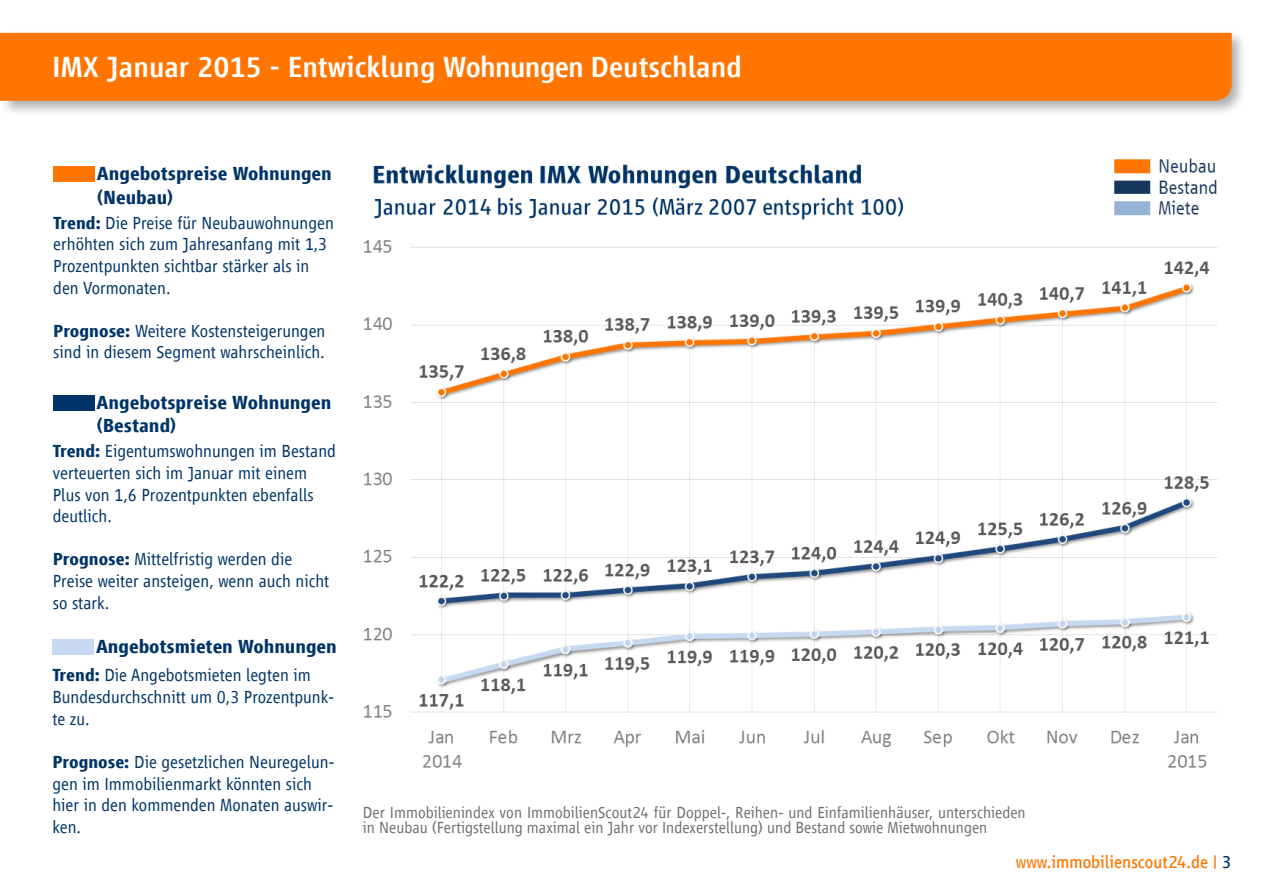
<style>
.page{position:relative;width:1263px;height:893px;background:#fff}
.page>*{position:absolute;margin:0;border:0;box-sizing:border-box;transform-origin:0 0}
.t1{font:500 30px "Scout Vialog";color:#fff}
.t2{font:700 19.5px/23.4px "Scout Vialog";color:#003468}
.t3{font:300 18px/21.6px "Scout Vialog";color:#003468}
.t4{font:18px "Scout Vialog";color:#ff7500}
.t5{font:300 16.5px/15px "Scout Vialog";color:#706f6f}
.s1{font-weight:700}
.s2{color:#003468}
</style>
<div class="page">
<svg style="left:0;top:32px;width:1243px;height:81px"></svg>
<div style="left:0;top:33px;width:1232px;height:68px;background:#ff7500"></div>
<div style="left:53px;top:166px;width:42px;height:16px;background:#ff7500"></div>
<div style="left:53px;top:395px;width:41px;height:16px;background:#003468"></div>
<div style="left:52px;top:639px;width:42px;height:16px;background:#c6d9f0"></div>
<img style="left:364px;top:158px;width:854px;height:610px">
<h1 class="t1" style="left:52px;top:50px;width:691px">IMX Januar 2015 - Entwicklung Wohnungen Deutschland</h1>
<p class="t2" style="left:97px;top:162px;width:237px">Angebotspreise Wohnungen (Neubau)</p>
<p class="t3" style="left:53px;top:212px;width:282px"><span class="s1">Trend:</span> Die Preise für Neubauwohnungen erhöhten sich zum Jahresanfang mit 1,3<br>Prozentpunkten sichtbar stärker als in den Vormonaten.</p>
<p class="t3" style="left:53px;top:320px;width:274px"><span class="s1">Prognose:</span> Weitere Kostensteigerungen sind in diesem Segment wahrscheinlich.</p>
<p class="t2" style="left:96px;top:391px;width:237px">Angebotspreise Wohnungen (Bestand)</p>
<p class="t3" style="left:53px;top:441px;width:285px"><span class="s1">Trend:</span> Eigentumswohnungen im Bestand verteuerten sich im Januar mit einem<br>Plus von 1,6 Prozentpunkten ebenfalls deutlich.</p>
<p class="t3" style="left:53px;top:549px;width:278px"><span class="s1">Prognose:</span> Mittelfristig werden die<br>Preise weiter ansteigen, wenn auch nicht so stark.</p>
<p class="t2" style="left:96px;top:635px;width:242px">Angebotsmieten Wohnungen</p>
<p class="t3" style="left:52px;top:665px;width:283px"><span class="s1">Trend:</span> Die Angebotsmieten legten im<br>Bundesdurchschnitt um 0,3 Prozentpunk&shy;te zu.</p>
<p class="t3" style="left:52px;top:751px;width:283px"><span class="s1">Prognose:</span> Die gesetzlichen Neuregelun&shy;gen im Immobilienmarkt könnten sich hier in den kommenden Monaten auswir&shy;ken.</p>
<p class="t5" style="left:363px;top:805px;width:664px">Der Immobilienindex von ImmobilienScout24 für Doppel-, Reihen- und Einfamilienhäuser, unterschieden in Neubau (Fertigstellung maximal ein Jahr vor Indexerstellung) und Bestand sowie Mietwohnungen</p>
<p class="t4" style="left:1016px;top:852px;width:217px">www.immobilienscout24.de | <span class="s2">3</span></p>
</div>
